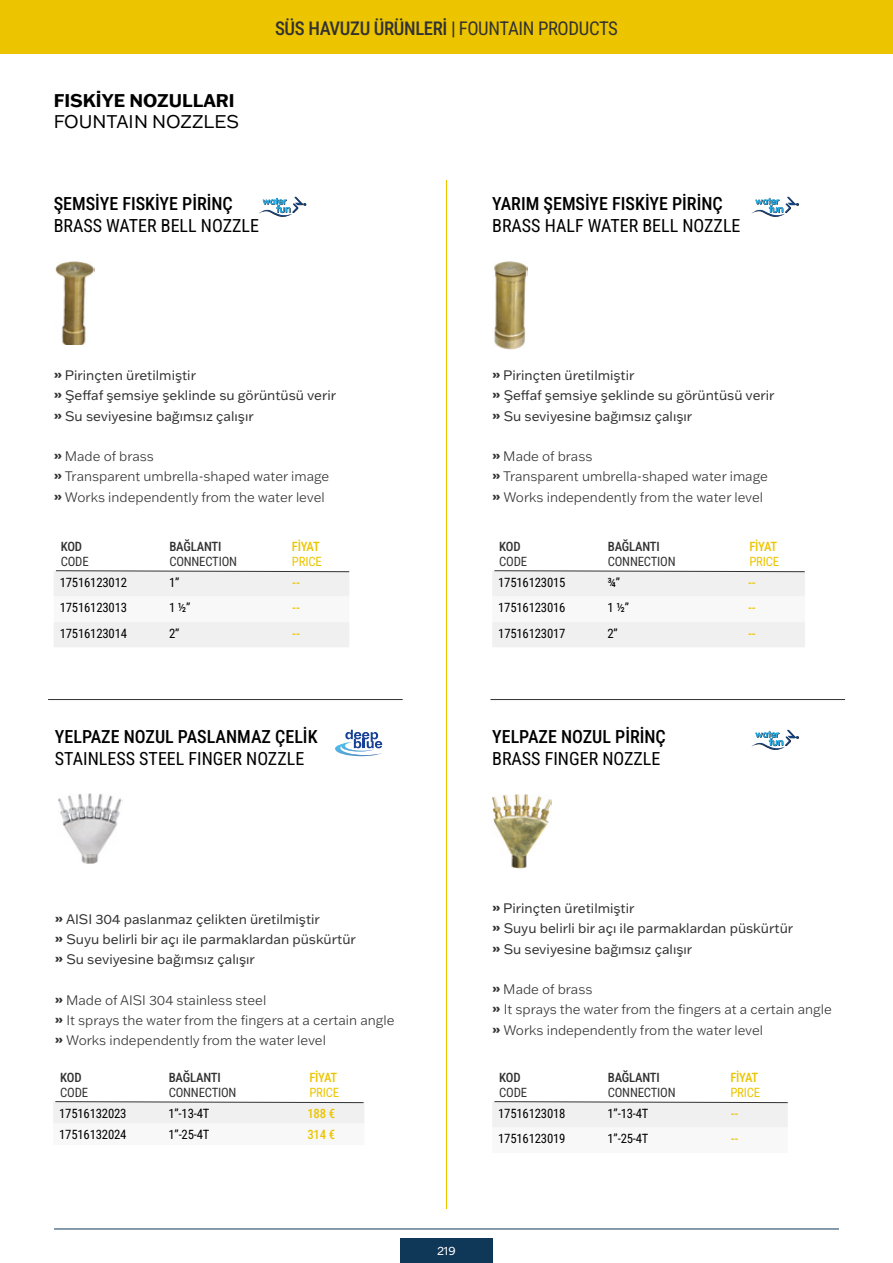
<style>
.page{position:relative;width:893px;height:1263px;background:#fff}
.page>*{position:absolute;margin:0;border:0;box-sizing:border-box;transform-origin:0 0}
.t1{font:500 18.75px "Roboto Condensed";letter-spacing:-.02em;color:#333232}
.t2{font:500 18px "Roboto Condensed";color:#000}
.t3{font:18px "Roboto Condensed";color:#000}
.t4{font:700 18px "Franklin Gothic ATF";color:#000}
.t5{font:18px "Franklin Gothic ATF";color:#000}
.t6{font:13.5px/20.2px "Franklin Gothic ATF";color:#333232}
.t7{font:300 13.5px/20.2px "Franklin Gothic ATF";color:#333232}
.t8{font:12.75px "Roboto Condensed";letter-spacing:-.015em;color:#000}
.t9{font:12.75px "Roboto Condensed";letter-spacing:-.015em;color:#333232}
.t10{font:500 12.75px "Roboto Condensed";letter-spacing:-.03em;color:#ecc500}
.t11{font:500 12.75px "Roboto Condensed";letter-spacing:-.015em;color:#333232}
.t12{font:12.75px "Roboto Condensed";letter-spacing:-.015em;color:#ecc500}
.t13{font:12px "Franklin Gothic ATF";color:#fff}
.s1{font-weight:400}
.s2{font-weight:800}
</style>
<div class="page">
<div style="left:400px;top:1238px;width:93px;height:25px;background:#0f3757"></div>
<hr style="left:54px;top:1229px;width:785px;height:1px;background:#0f3757">
<div style="left:0;top:0;width:893px;height:53px;background:#ecc500"></div>
<svg style="left:259px;top:197px;width:47px;height:20px"></svg>
<svg style="left:751px;top:197px;width:48px;height:20px"></svg>
<svg style="left:335px;top:730px;width:48px;height:26px"></svg>
<img style="left:55px;top:262px;width:39px;height:83px">
<img style="left:492px;top:262px;width:36px;height:88px">
<img style="left:58px;top:794px;width:64px;height:70px">
<div style="left:54px;top:570px;width:296px;height:77px;background:#f0f0f0"></div>
<div style="left:492px;top:570px;width:313px;height:77px;background:#f0f0f0"></div>
<svg style="left:53px;top:1101px;width:311px;height:22px"></svg>
<hr style="left:446px;top:180px;width:1px;height:1029px;background:#ecc500">
<hr style="left:48px;top:699px;width:355px;height:1px;background:#333232">
<hr style="left:490px;top:699px;width:355px;height:1px;background:#333232">
<svg style="left:751px;top:730px;width:48px;height:20px"></svg>
<img style="left:493px;top:794px;width:59px;height:75px">
<svg style="left:492px;top:1101px;width:296px;height:26px"></svg>
<h2 class="t4" style="left:54px;top:88px;width:182px">FISKİYE NOZULLARI</h2>
<h2 class="t5" style="left:54px;top:110px;width:187px">FOUNTAIN NOZZLES</h2>
<h1 class="t1" style="left:275px;top:15px;width:344px">SÜS HAVUZU ÜRÜNLERİ | <span class="s1">FOUNTAIN PRODUCTS</span></h1>
<h2 class="t2" style="left:54px;top:191px;width:181px">ŞEMSİYE FISKİYE PİRİNÇ</h2>
<h2 class="t3" style="left:54px;top:213px;width:207px">BRASS WATER BELL NOZZLE</h2>
<h2 class="t2" style="left:492px;top:191px;width:232px">YARIM ŞEMSİYE FISKİYE PİRİNÇ</h2>
<h2 class="t3" style="left:492px;top:213px;width:250px">BRASS HALF WATER BELL NOZZLE</h2>
<p class="t6" style="left:54px;top:365px;width:284px"><span class="s2">»</span> Pirinçten üretilmiştir<br><span class="s2">»</span> Şeffaf şemsiye şeklinde su görüntüsü verir <span class="s2">»</span> Su seviyesine bağımsız çalışır</p>
<p class="t7" style="left:54px;top:446px;width:277px"><span class="s2">»</span> Made of brass<br><span class="s2">»</span> Transparent umbrella-shaped water image <span class="s2">»</span> Works independently from the water level</p>
<p class="t6" style="left:492px;top:365px;width:284px"><span class="s2">»</span> Pirinçten üretilmiştir<br><span class="s2">»</span> Şeffaf şemsiye şeklinde su görüntüsü verir <span class="s2">»</span> Su seviyesine bağımsız çalışır</p>
<p class="t7" style="left:492px;top:446px;width:277px"><span class="s2">»</span> Made of brass<br><span class="s2">»</span> Transparent umbrella-shaped water image <span class="s2">»</span> Works independently from the water level</p>
<p class="t11" style="left:61px;top:537px;width:23px">KOD</p>
<p class="t9" style="left:61px;top:553px;width:29px">CODE</p>
<p class="t11" style="left:169px;top:537px;width:54px">BAĞLANTI</p>
<p class="t9" style="left:169px;top:553px;width:69px">CONNECTION</p>
<p class="t10" style="left:292px;top:537px;width:30px">FİYAT</p>
<p class="t12" style="left:292px;top:553px;width:31px">PRICE</p>
<p class="t11" style="left:499px;top:537px;width:23px">KOD</p>
<p class="t9" style="left:499px;top:553px;width:29px">CODE</p>
<p class="t11" style="left:608px;top:537px;width:54px">BAĞLANTI</p>
<p class="t9" style="left:608px;top:553px;width:69px">CONNECTION</p>
<p class="t10" style="left:749px;top:537px;width:30px">FİYAT</p>
<p class="t12" style="left:749px;top:553px;width:31px">PRICE</p>
<p class="t8" style="left:60px;top:573px;width:69px">17516123012</p>
<p class="t8" style="left:169px;top:573px;width:12px">1”</p>
<p class="t10" style="left:292px;top:573px;width:9px">--</p>
<p class="t8" style="left:60px;top:599px;width:69px">17516123013</p>
<p class="t8" style="left:169px;top:599px;width:23px">1 ½”</p>
<p class="t10" style="left:292px;top:599px;width:9px">--</p>
<p class="t8" style="left:60px;top:624px;width:69px">17516123014</p>
<p class="t8" style="left:169px;top:624px;width:12px">2”</p>
<p class="t10" style="left:292px;top:624px;width:9px">--</p>
<p class="t8" style="left:498px;top:573px;width:69px">17516123015</p>
<p class="t8" style="left:607px;top:573px;width:14px">¾”</p>
<p class="t10" style="left:748px;top:573px;width:9px">--</p>
<p class="t8" style="left:498px;top:599px;width:69px">17516123016</p>
<p class="t8" style="left:607px;top:599px;width:23px">1 ½”</p>
<p class="t10" style="left:748px;top:599px;width:9px">--</p>
<p class="t8" style="left:498px;top:624px;width:69px">17516123017</p>
<p class="t8" style="left:607px;top:624px;width:12px">2”</p>
<p class="t10" style="left:748px;top:624px;width:9px">--</p>
<h2 class="t2" style="left:55px;top:724px;width:264px">YELPAZE NOZUL PASLANMAZ ÇELİK</h2>
<h2 class="t3" style="left:55px;top:746px;width:251px">STAINLESS STEEL FINGER NOZZLE</h2>
<h2 class="t2" style="left:492px;top:724px;width:175px">YELPAZE NOZUL PİRİNÇ</h2>
<h2 class="t3" style="left:492px;top:746px;width:170px">BRASS FINGER NOZZLE</h2>
<p class="t6" style="left:55px;top:908px;width:303px"><span class="s2">»</span> AISI 304 paslanmaz çelikten üretilmiştir<br><span class="s2">»</span> Suyu belirli bir açı ile parmaklardan püskürtür <span class="s2">»</span> Su seviyesine bağımsız çalışır</p>
<p class="t7" style="left:55px;top:989px;width:341px"><span class="s2">»</span> Made of AISI 304 stainless steel<br><span class="s2">»</span> It sprays the water from the fingers at a certain angle <span class="s2">»</span> Works independently from the water level</p>
<p class="t6" style="left:492px;top:898px;width:303px"><span class="s2">»</span> Pirinçten üretilmiştir<br><span class="s2">»</span> Suyu belirli bir açı ile parmaklardan püskürtür <span class="s2">»</span> Su seviyesine bağımsız çalışır</p>
<p class="t7" style="left:492px;top:979px;width:341px"><span class="s2">»</span> Made of brass<br><span class="s2">»</span> It sprays the water from the fingers at a certain angle <span class="s2">»</span> Works independently from the water level</p>
<p class="t11" style="left:60px;top:1068px;width:23px">KOD</p>
<p class="t9" style="left:60px;top:1083px;width:29px">CODE</p>
<p class="t11" style="left:169px;top:1068px;width:54px">BAĞLANTI</p>
<p class="t9" style="left:169px;top:1083px;width:69px">CONNECTION</p>
<p class="t10" style="left:309px;top:1068px;width:30px">FİYAT</p>
<p class="t12" style="left:309px;top:1083px;width:31px">PRICE</p>
<p class="t11" style="left:499px;top:1068px;width:23px">KOD</p>
<p class="t9" style="left:499px;top:1083px;width:29px">CODE</p>
<p class="t11" style="left:608px;top:1068px;width:54px">BAĞLANTI</p>
<p class="t9" style="left:608px;top:1083px;width:69px">CONNECTION</p>
<p class="t10" style="left:730px;top:1068px;width:30px">FİYAT</p>
<p class="t12" style="left:730px;top:1083px;width:31px">PRICE</p>
<p class="t8" style="left:59px;top:1104px;width:69px">17516132023</p>
<p class="t8" style="left:168px;top:1104px;width:43px">1”-13-4T</p>
<p class="t10" style="left:307px;top:1104px;width:29px">188 €</p>
<p class="t8" style="left:59px;top:1126px;width:69px">17516132024</p>
<p class="t8" style="left:168px;top:1126px;width:43px">1”-25-4T</p>
<p class="t10" style="left:307px;top:1126px;width:29px">314 €</p>
<p class="t8" style="left:498px;top:1104px;width:69px">17516123018</p>
<p class="t8" style="left:607px;top:1104px;width:43px">1”-13-4T</p>
<p class="t10" style="left:731px;top:1104px;width:9px">--</p>
<p class="t8" style="left:498px;top:1129px;width:69px">17516123019</p>
<p class="t8" style="left:607px;top:1129px;width:43px">1”-25-4T</p>
<p class="t10" style="left:731px;top:1129px;width:9px">--</p>
<p class="t13" style="left:437px;top:1243px;width:20px">219</p>
</div>
